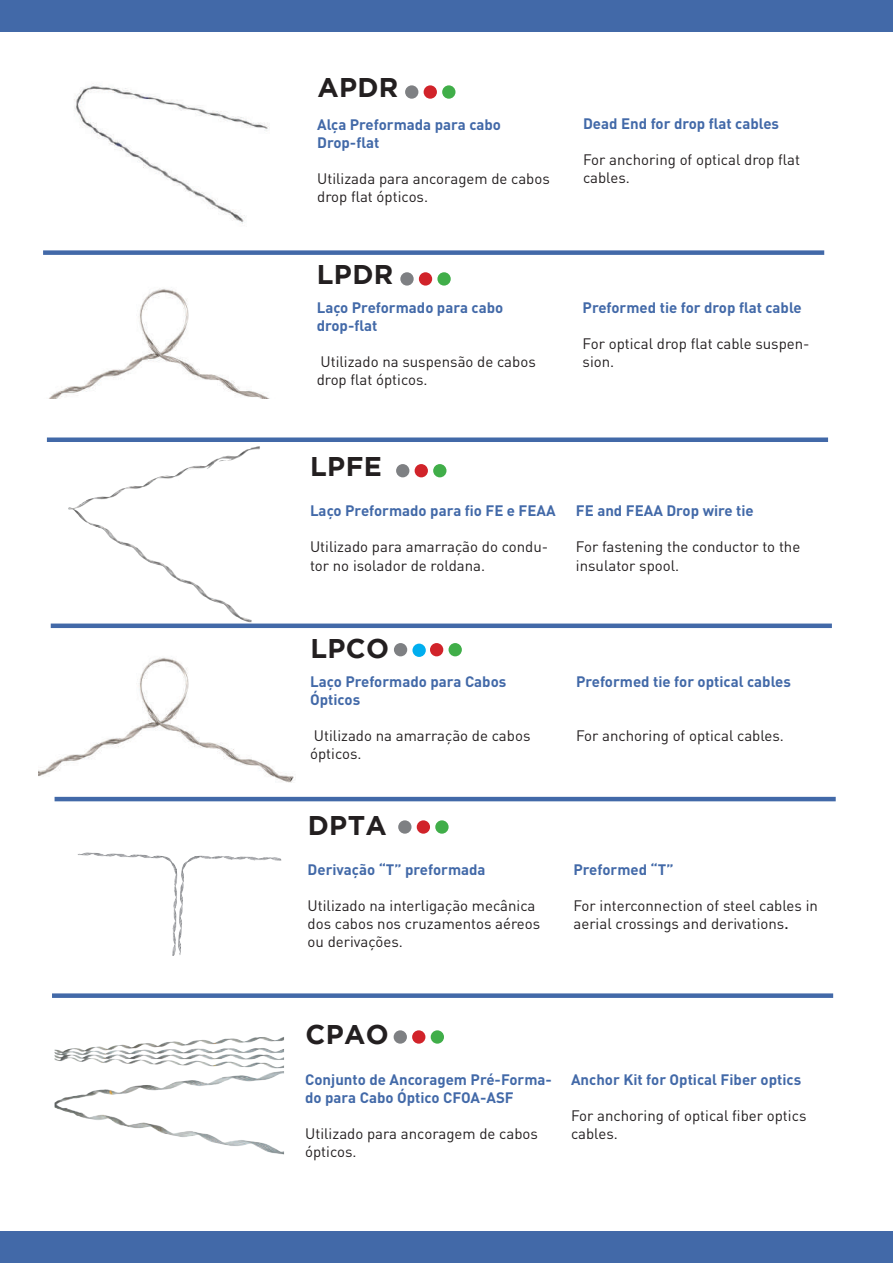
<style>
.page{position:relative;width:893px;height:1263px;background:#fff}
.page>*{position:absolute;margin:0;border:0;box-sizing:border-box;transform-origin:0 0}
.t1{font:700 27px "Gotham";letter-spacing:.015em;color:#231f20}
.t2{font:15px/18px "DIN Pro";color:#231f20}
.t3{font:700 15px/18px "DIN Pro";color:#4269a8}
.s1{font-weight:500}
</style>
<div class="page">
<div style="left:0;top:0;width:893px;height:31px;background:#4269a8"></div>
<div style="left:0;top:1231px;width:893px;height:32px;background:#4269a8"></div>
<img style="left:55px;top:1037px;width:229px;height:32px">
<div style="left:43px;top:250px;width:781px;height:5px;background:#4269a8"></div>
<div style="left:47px;top:437px;width:781px;height:5px;background:#4269a8"></div>
<div style="left:51px;top:623px;width:781px;height:5px;background:#4269a8"></div>
<hr style="left:55px;top:797px;width:781px;height:4px;background:#4269a8">
<div style="left:52px;top:993px;width:781px;height:5px;background:#4269a8"></div>
<img style="left:78px;top:853px;width:100px;height:103px">
<div style="left:405px;top:85px;width:13px;height:14px;background:#7e8083;border-radius:50%"></div>
<div style="left:424px;top:85px;width:13px;height:14px;background:#d1232a;border-radius:50%"></div>
<div style="left:442px;top:85px;width:13px;height:14px;background:#40ae49;border-radius:50%"></div>
<div style="left:400px;top:272px;width:14px;height:14px;background:#7e8083;border-radius:50%"></div>
<div style="left:419px;top:272px;width:13px;height:14px;background:#d1232a;border-radius:50%"></div>
<div style="left:437px;top:272px;width:14px;height:14px;background:#40ae49;border-radius:50%"></div>
<div style="left:396px;top:464px;width:13px;height:13px;background:#7e8083;border-radius:50%"></div>
<div style="left:415px;top:464px;width:13px;height:13px;background:#d1232a;border-radius:50%"></div>
<div style="left:433px;top:464px;width:13px;height:13px;background:#40ae49;border-radius:50%"></div>
<div style="left:398px;top:820px;width:13px;height:14px;background:#7e8083;border-radius:50%"></div>
<div style="left:417px;top:820px;width:13px;height:14px;background:#d1232a;border-radius:50%"></div>
<div style="left:435px;top:820px;width:14px;height:14px;background:#40ae49;border-radius:50%"></div>
<div style="left:394px;top:1030px;width:13px;height:14px;background:#7e8083;border-radius:50%"></div>
<div style="left:412px;top:1030px;width:13px;height:14px;background:#d1232a;border-radius:50%"></div>
<div style="left:431px;top:1030px;width:13px;height:14px;background:#40ae49;border-radius:50%"></div>
<img style="left:74px;top:85px;width:196px;height:139px">
<img style="left:68px;top:447px;width:187px;height:149px">
<div style="left:394px;top:643px;width:13px;height:13px;background:#7e8083;border-radius:50%"></div>
<div style="left:430px;top:643px;width:13px;height:13px;background:#d1232a;border-radius:50%"></div>
<div style="left:449px;top:643px;width:13px;height:13px;background:#40ae49;border-radius:50%"></div>
<div style="left:412px;top:644px;width:14px;height:13px;background:#00aeef;border-radius:50%"></div>
<img style="left:49px;top:288px;width:219px;height:110px">
<img style="left:39px;top:657px;width:255px;height:125px">
<h1 class="t1" style="left:317px;top:72px;width:83px">APDR</h1>
<p class="t3" style="left:317px;top:115px;width:185px">Alça Preformada para cabo<br>Drop-flat</p>
<p class="t2" style="left:317px;top:169px;width:234px">Utilizada para ancoragem de cabos drop flat ópticos.</p>
<h1 class="t1" style="left:317px;top:258px;width:78px">LPDR</h1>
<p class="t3" style="left:317px;top:298px;width:188px">Laço Preformado para cabo drop-flat</p>
<p class="t2" style="left:317px;top:352px;width:221px">Utilizado na suspensão de cabos drop flat ópticos.</p>
<p class="t3" style="left:583px;top:114px;width:197px">Dead End for drop flat cables</p>
<p class="t2" style="left:583px;top:150px;width:218px">For anchoring of optical drop flat cables.</p>
<p class="t3" style="left:583px;top:298px;width:221px">Preformed tie for drop flat cable</p>
<p class="t2" style="left:583px;top:334px;width:229px">For optical drop flat cable suspen&shy;sion.</p>
<h1 class="t1" style="left:310px;top:451px;width:73px">LPFE</h1>
<p class="t3" style="left:310px;top:501px;width:247px">Laço Preformado para fio FE e FEAA</p>
<p class="t2" style="left:310px;top:537px;width:240px">Utilizado para amarração do condu&shy;tor no isolador de roldana.</p>
<p class="t3" style="left:576px;top:501px;width:179px">FE and FEAA Drop wire tie</p>
<p class="t2" style="left:576px;top:537px;width:226px">For fastening the conductor to the insulator spool.</p>
<h1 class="t1" style="left:310px;top:632px;width:80px">LPCO</h1>
<p class="t3" style="left:310px;top:671px;width:198px">Laço Preformado para Cabos<br>Ópticos</p>
<p class="t2" style="left:310px;top:725px;width:222px">Utilizado na amarração de cabos ópticos.</p>
<h1 class="t1" style="left:308px;top:810px;width:81px">DPTA</h1>
<p class="t3" style="left:308px;top:860px;width:180px">Derivação “T” preformada</p>
<p class="t2" style="left:308px;top:896px;width:234px">Utilizado na interligação mecânica dos cabos nos cruzamentos aéreos ou derivações.</p>
<p class="t3" style="left:576px;top:671px;width:216px">Preformed tie for optical cables</p>
<p class="t2" style="left:576px;top:725px;width:209px">For anchoring of optical cables.</p>
<p class="t3" style="left:573px;top:860px;width:102px">Preformed “T”</p>
<p class="t2" style="left:573px;top:896px;width:246px">For interconnection of steel cables in aerial crossings and derivations<span class="s1">.</span></p>
<h1 class="t1" style="left:305px;top:1019px;width:85px">CPAO</h1>
<p class="t3" style="left:305px;top:1070px;width:248px">Conjunto de Ancoragem Pré-Forma&shy;do para Cabo Óptico CFOA-ASF</p>
<p class="t2" style="left:305px;top:1124px;width:234px">Utilizado para ancoragem de cabos ópticos.</p>
<p class="t3" style="left:571px;top:1070px;width:232px">Anchor Kit for Optical Fiber optics</p>
<p class="t2" style="left:571px;top:1106px;width:237px">For anchoring of optical fiber optics cables.</p>
</div>
